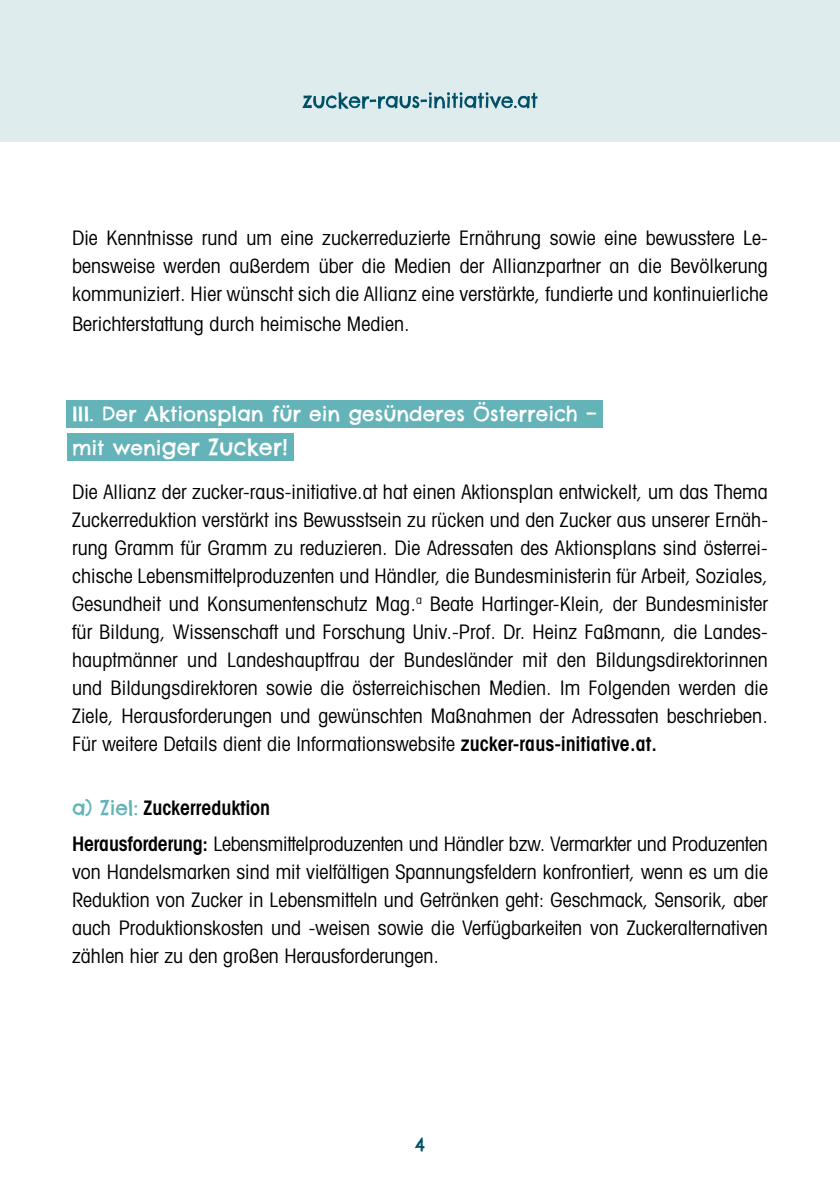
<style>
.page{position:relative;width:840px;height:1191px;background:#fff}
.page>*{position:absolute;margin:0;border:0;box-sizing:border-box;transform-origin:0 0}
.t1{font:22px "Chelsea Market";color:#fff}
.t2{font:condensed 20px/28px "Avant Garde";letter-spacing:.005em;color:#000;text-align:justify}
.t3{font:20px "Chelsea Market";color:#fff}
.t4{font:18px "Chelsea Market";color:#005168}
.s1{font-size:20px}
.s2{font-weight:600}
.s3{font-family:"Chelsea Market";font-stretch:normal;color:#63b3b9}
</style>
<div class="page">
<div style="left:67px;top:400px;width:535px;height:27px;background:#63b3b9"></div>
<div style="left:67px;top:433px;width:226px;height:28px;background:#63b3b9"></div>
<div style="left:0;top:0;width:839px;height:142px;background:#dfecee"></div>
<svg style="left:302px;top:92px;width:235px;height:17px"></svg>
<p class="t2" style="left:72px;top:223px;width:697px">Die Kenntnisse rund um eine zuckerreduzierte Ernährung sowie eine bewusstere Le&shy;bensweise werden außerdem über die Medien der Allianzpartner an die Bevölkerung kommuniziert. Hier wünscht sich die Allianz eine verstärkte, fundierte und kontinuierliche</p>
<p class="t2" style="left:72px;top:309px;width:339px">Berichterstattung durch heimische Medien.</p>
<p class="t3" style="left:72px;top:401px;width:526px">III. Der Aktionsplan für ein gesünderes Österreich –</p>
<p class="t1" style="left:72px;top:433px;width:217px"><span class="s1">mit weni</span>ger Zucker!</p>
<p class="t2" style="left:72px;top:477px;width:697px">Die Allianz der zucker-raus-initiative.at hat einen Aktionsplan entwickelt, um das Thema Zuckerreduktion verstärkt ins Bewusstsein zu rücken und den Zucker aus unserer Ernäh&shy;rung Gramm für Gramm zu reduzieren. Die Adressaten des Aktionsplans sind österrei&shy;chische Lebensmittelproduzenten und Händler, die Bundesministerin für Arbeit, Soziales, Gesundheit und Konsumentenschutz Mag.<sup>a</sup> Beate Hartinger-Klein, der Bundesminister für Bildung, Wissenschaft und Forschung Univ.-Prof. Dr. Heinz Faßmann, die Landes&shy;hauptmänner und Landeshauptfrau der Bundesländer mit den Bildungsdirektorinnen und Bildungsdirektoren sowie die österreichischen Medien. Im Folgenden werden die Ziele, Herausforderungen und gewünschten Maßnahmen der Adressaten beschrieben.<br>Für weitere Details dient die Informationswebsite <span class="s2">zucker-raus-initiative.at.</span></p>
<p class="t2" style="left:72px;top:789px;width:697px;line-height:36px"><span class="s3">a) Ziel:</span> <span class="s2">Zuckerreduktion<br>Herausforderung:</span> Lebensmittelproduzenten und Händler bzw. Vermarkter und Produzenten</p>
<p class="t2" style="left:72px;top:857px;width:697px">von Handelsmarken sind mit vielfältigen Spannungsfeldern konfrontiert, wenn es um die Reduktion von Zucker in Lebensmitteln und Getränken geht: Geschmack, Sensorik, aber auch Produktionskosten und -weisen sowie die Verfügbarkeiten von Zuckeralternativen zählen hier zu den großen Herausforderungen.</p>
<p class="t4" style="left:414px;top:1133px;width:12px">4</p>
</div>
